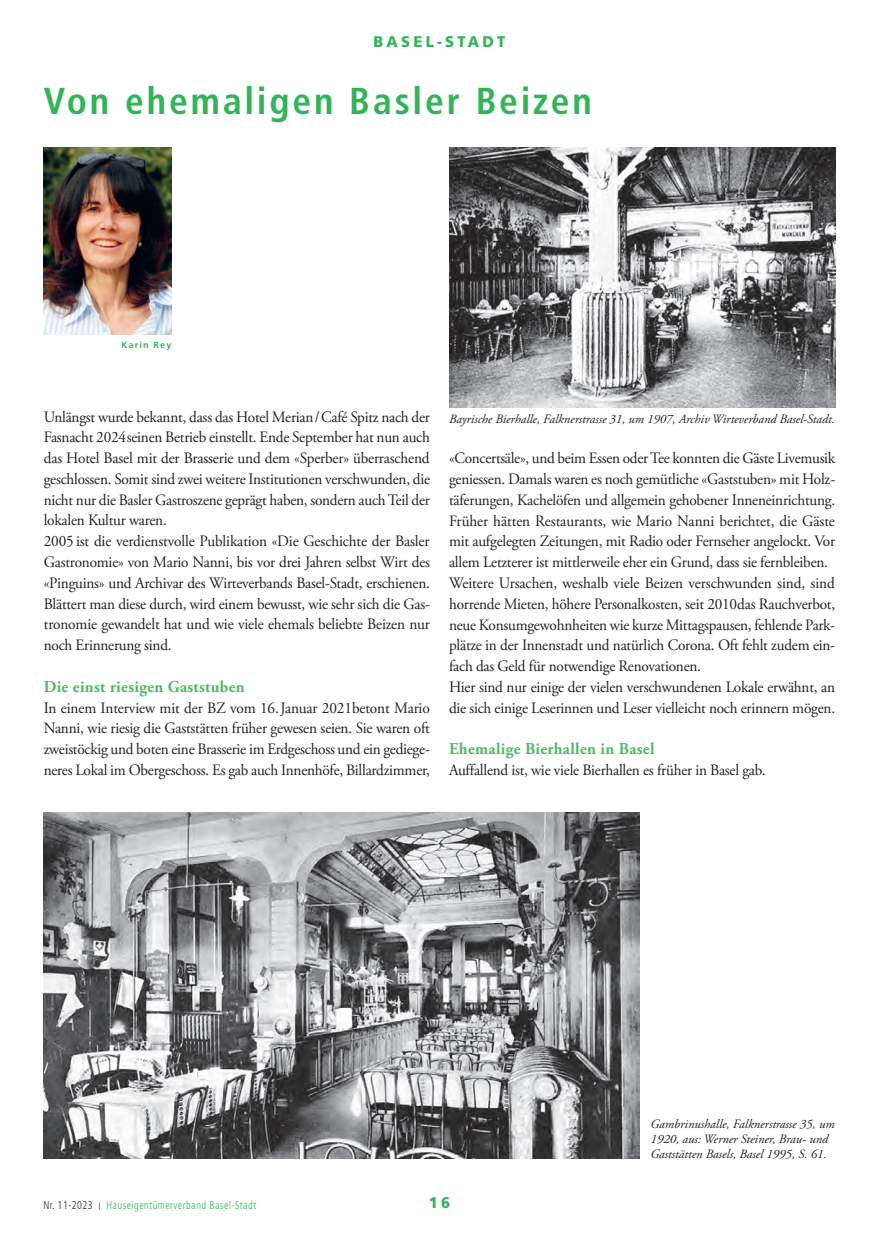
<style>
.page{position:relative;width:879px;height:1249px;background:#fff}
.page>*{position:absolute;margin:0;border:0;box-sizing:border-box;transform-origin:0 0}
.t1{font:700 condensed 37.5px "Frutiger LT Std";letter-spacing:.075em;color:#32b457}
.t2{font:700 16.65px "Adobe Garamond Pro";letter-spacing:.02em;color:#4eba65}
.t3{font:15.9px/20.9px "Adobe Garamond Pro";letter-spacing:-.015em;color:#231f20;scale:.96 1}
.t4{font:900 15.45px "Frutiger LT Std";letter-spacing:.22em;color:#32b457;scale:.95 1}
.t5{font:italic 12.75px/15px "Adobe Garamond Pro";color:#231f20}
.t6{font:300 condensed 11.25px "Frutiger LT Std";letter-spacing:.05em;color:#32b457;scale:.9 1}
.t7{font:700 9px "Frutiger LT Std";letter-spacing:.13em;color:#32b457}
.s1{color:#231f20}
</style>
<div class="page">
<img style="left:44px;top:148px;width:127px;height:187px">
<img style="left:44px;top:812px;width:595px;height:346px">
<img style="left:449px;top:148px;width:386px;height:259px">
<p class="t4" style="left:373px;top:32px;width:140px">BASEL-STADT</p>
<h1 class="t1" style="left:44px;top:79px;width:549px">Von ehemaligen Basler Beizen</h1>
<p class="t7" style="left:121px;top:339px;width:51px">Karin Rey</p>
<p class="t3" style="left:44px;top:406px;width:404px">Unlängst wurde bekannt, dass das Hotel Merian/Café Spitz nach der Fasnacht 2024 seinen Betrieb einstellt. Ende September hat nun auch das Hotel Basel mit der Brasserie und dem «Sperber» überraschend geschlossen. Somit sind zwei weitere Institutionen verschwunden, die nicht nur die Basler Gastroszene geprägt haben, sondern auch Teil der lokalen Kultur waren.<br>2005 ist die verdienstvolle Publikation «Die Geschichte der Basler Gastronomie» von Mario Nanni, bis vor drei Jahren selbst Wirt des «Pinguins» und Archivar des Wirteverbands Basel-Stadt, erschienen.<br>Blättert man diese durch, wird einem bewusst, wie sehr sich die Gas&shy;tronomie gewandelt hat und wie viele ehemals beliebte Beizen nur noch Erinnerung sind.</p>
<p class="t2" style="left:44px;top:676px;width:202px">Die einst riesigen Gaststuben</p>
<p class="t3" style="left:44px;top:697px;width:403px;text-align:justify">In einem Interview mit der BZ vom 16. Januar 2021 betont Mario Nanni, wie riesig die Gaststätten früher gewesen seien. Sie waren oft zweistöckig und boten eine Brasserie im Erdgeschoss und ein gediege&shy;neres Lokal im Obergeschoss. Es gab auch Innenhöfe, Billardzimmer,</p>
<p class="t5" style="left:449px;top:411px;width:387px">Bayrische Bierhalle, Falknerstrasse 31, um 1907, Archiv Wirteverband Basel-Stadt.</p>
<p class="t3" style="left:449px;top:448px;width:403px">«Concertsäle», und beim Essen oder Tee konnten die Gäste Livemusik geniessen. Damals waren es noch gemütliche «Gaststuben» mit Holz&shy;täferungen, Kachelöfen und allgemein gehobener Inneneinrichtung.<br>Früher hätten Restaurants, wie Mario Nanni berichtet, die Gäste mit aufgelegten Zeitungen, mit Radio oder Fernseher angelockt. Vor allem Letzterer ist mittlerweile eher ein Grund, dass sie fernbleiben.<br>Weitere Ursachen, weshalb viele Beizen verschwunden sind, sind horrende Mieten, höhere Personalkosten, seit 2010 das Rauchverbot, neue Konsumgewohnheiten wie kurze Mittagspausen, fehlende Park&shy;plätze in der Innenstadt und natürlich Corona. Oft fehlt zudem ein&shy;fach das Geld für notwendige Renovationen.<br>Hier sind nur einige der vielen verschwundenen Lokale erwähnt, an die sich einige Leserinnen und Leser vielleicht noch erinnern mögen.</p>
<p class="t2" style="left:449px;top:739px;width:207px">Ehemalige Bierhallen in Basel</p>
<p class="t3" style="left:449px;top:760px;width:331px">Auffallend ist, wie viele Bierhallen es früher in Basel gab.</p>
<p class="t5" style="left:650px;top:1117px;width:185px">Gambrinushalle, Falknerstrasse 35, um<br>1920, aus: Werner Steiner, Brau- und<br>Gaststätten Basels, Basel 1995, S. 61.</p>
<p class="t6" style="left:43px;top:1198px;width:238px"><span class="s1">Nr. 11-2023</span> Hauseigentümerverband Basel-Stadt</p>
<p class="t4" style="left:429px;top:1193px;width:24px">16</p>
</div>
